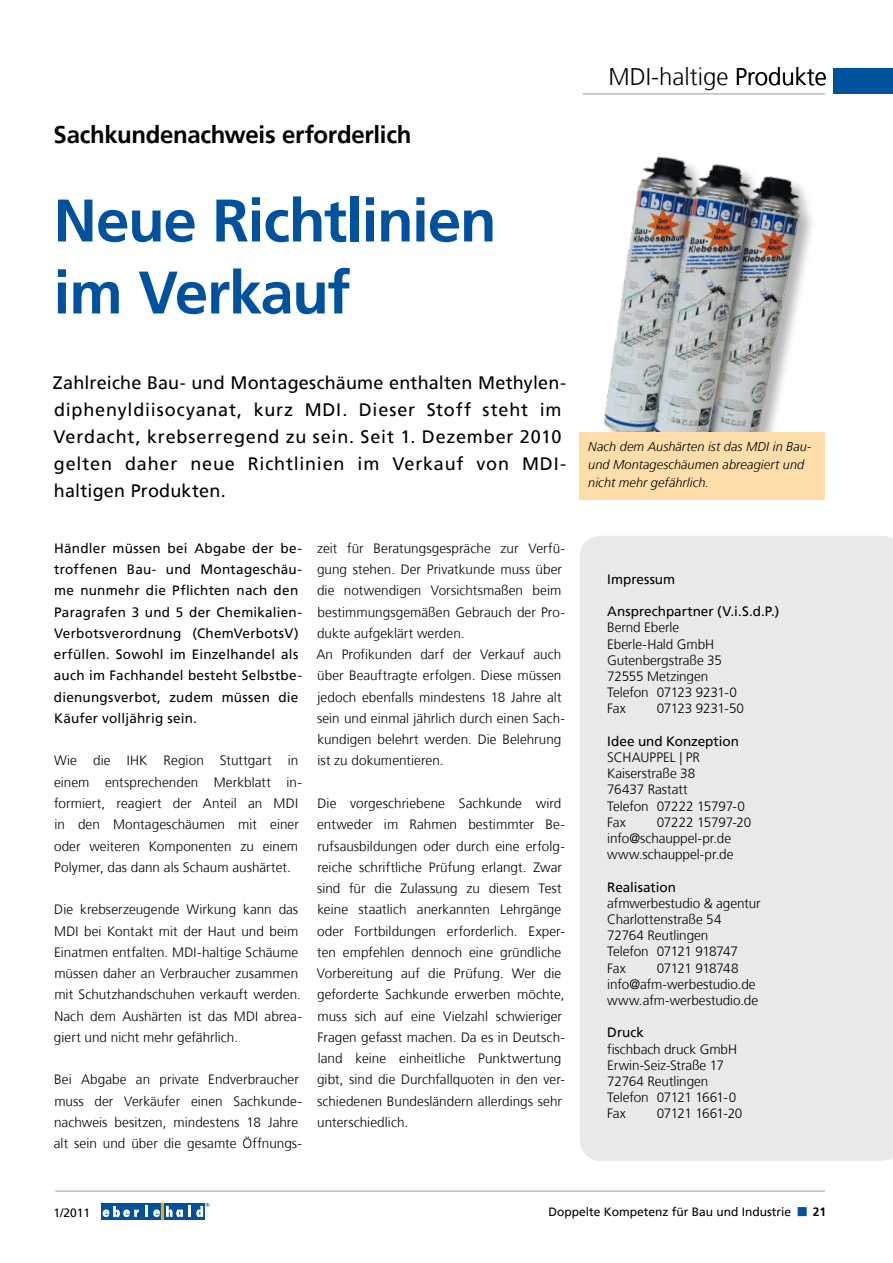
<style>
.page{position:relative;width:893px;height:1263px;background:#fff}
.page>*{position:absolute;margin:0;border:0;box-sizing:border-box;transform-origin:0 0}
.t1{font:700 60px/72px "Frutiger";letter-spacing:-.02em;color:#00519e}
.t2{font:700 24px "Frutiger";letter-spacing:-.015em;color:#000}
.t3{font:300 24px "Frutiger";color:#000}
.t4{font:18px/27px "Frutiger";letter-spacing:.04em;color:#000}
.t5{font:300 13.5px/21.3px "Frutiger";letter-spacing:.005em;color:#000}
.t6{font:13.5px/21.3px "Frutiger";letter-spacing:.02em;color:#000}
.t7{font:13.5px "Frutiger";color:#000}
.t8{font:300 13.5px "Frutiger";letter-spacing:-.02em;color:#000}
.t9{font:300 13.5px "Frutiger";letter-spacing:-.045em;color:#000}
.t10{font:13.5px "Frutiger";letter-spacing:-.005em;color:#000}
.t11{font:italic 300 12.75px/18px "Frutiger";letter-spacing:.005em;color:#000}
.t12{font:12px "Frutiger";color:#000}
.t13{font:700 12px "Frutiger";color:#000}
</style>
<div class="page">
<div style="left:833px;top:68px;width:60px;height:26px;background:#00519e"></div>
<hr style="left:583px;top:94px;width:242px;height:1px;background:#9c9d9f">
<svg style="left:112px;top:1203px;width:9px;height:16px"></svg>
<div style="left:101px;top:1203px;width:10px;height:16px;background:#05519c"></div>
<div style="left:122px;top:1203px;width:9px;height:16px;background:#05519c"></div>
<div style="left:142px;top:1203px;width:9px;height:16px;background:#05519c"></div>
<div style="left:152px;top:1203px;width:9px;height:16px;background:#05519c"></div>
<div style="left:132px;top:1203px;width:9px;height:16px;background:#05519c"></div>
<div style="left:161px;top:1203px;width:3px;height:16px;border:1px solid #f6a807"></div>
<div style="left:185px;top:1203px;width:9px;height:16px;background:#05519c"></div>
<div style="left:164px;top:1203px;width:10px;height:16px;background:#05519c"></div>
<div style="left:175px;top:1203px;width:9px;height:16px;background:#05519c"></div>
<div style="left:195px;top:1203px;width:10px;height:16px;background:#05519c"></div>
<svg style="left:103px;top:1206px;width:36px;height:11px"></svg>
<svg style="left:145px;top:1206px;width:15px;height:11px"></svg>
<svg style="left:166px;top:1203px;width:43px;height:14px"></svg>
<hr style="left:55px;top:1191px;width:770px;height:1px;background:#9c9d9f">
<div style="left:580px;top:536px;width:313px;height:625px;background:#e8e9e9"></div>
<img style="left:591px;top:156px;width:234px;height:277px">
<div style="left:580px;top:433px;width:245px;height:67px;background:#fddda9"></div>
<h2 class="t2" style="left:54px;top:121px;width:359px">Sachkundenachweis erforderlich</h2>
<h1 class="t1" style="left:54px;top:185px;width:445px">Neue Richtlinien im Verkauf</h1>
<h2 class="t3" style="left:608px;top:63px;width:220px">MDI-haltige Produkte</h2>
<p class="t4" style="left:53px;top:369px;width:515px">Zahlreiche Bau- und Montageschäume enthalten Methylen&shy;diphenyldiisocyanat, kurz MDI. Dieser Stoff steht im Verdacht, krebserregend zu sein. Seit 1. Dezember 2010 gelten daher neue Richtlinien im Verkauf von MDI&shy;haltigen Produkten.</p>
<p class="t6" style="left:54px;top:537px;width:249px">Händler müssen bei Abgabe der be&shy;troffenen Bau- und Montageschäu&shy;me nunmehr die Pflichten nach den Paragrafen 3 und 5 der Chemikalien-Verbotsverordnung (ChemVerbotsV) erfüllen. Sowohl im Einzelhandel als auch im Fachhandel besteht Selbstbe&shy;dienungsverbot, zudem müssen die Käufer volljährig sein.</p>
<p class="t5" style="left:54px;top:750px;width:249px">Wie die IHK Region Stuttgart in einem entsprechenden Merkblatt in&shy;formiert, reagiert der Anteil an MDI in den Montageschäumen mit einer oder weiteren Komponenten zu einem Polymer, das dann als Schaum aus-härtet.</p>
<p class="t5" style="left:54px;top:899px;width:249px">Die krebserzeugende Wirkung kann das MDI bei Kontakt mit der Haut und beim Einatmen entfalten. MDI-haltige Schäume müssen daher an Verbraucher zusammen mit Schutzhandschuhen verkauft werden.<br>Nach dem Aushärten ist das MDI abrea&shy;giert und nicht mehr gefährlich.</p>
<p class="t5" style="left:54px;top:1069px;width:249px">Bei Abgabe an private Endverbraucher muss der Verkäufer einen Sachkunde&shy;nachweis besitzen, mindestens 18 Jahre alt sein und über die gesamte Öffnungs-</p>
<p class="t5" style="left:316px;top:538px;width:250px">zeit für Beratungsgespräche zur Verfü&shy;gung stehen. Der Privatkunde muss über die notwendigen Vorsichtsmaßen beim bestimmungsgemäßen Gebrauch der Pro&shy;dukte aufgeklärt werden.<br>An Profikunden darf der Verkauf auch über Beauftragte erfolgen. Diese müssen jedoch ebenfalls mindestens 18 Jahre alt sein und einmal jährlich durch einen Sach&shy;kundigen belehrt werden. Die Belehrung ist zu dokumentieren.</p>
<p class="t5" style="left:317px;top:793px;width:250px">Die vorgeschriebene Sachkunde wird entweder im Rahmen bestimmter Be&shy;rufsausbildungen oder durch eine erfolg&shy;reiche schriftliche Prüfung erlangt. Zwar sind für die Zulassung zu diesem Test keine staatlich anerkannten Lehrgänge oder Fort-bildungen erforderlich. Exper&shy;ten empfehlen dennoch eine gründliche Vorbereitung auf die Prüfung. Wer die geforderte Sachkunde erwerben möchte, muss sich auf eine Vielzahl schwieriger Fragen gefasst machen. Da es in Deutsch&shy;land keine einheitliche Punktwertung gibt, sind die Durchfallquoten in den ver&shy;schiedenen Bundesländern allerdings sehr unterschiedlich.</p>
<p class="t11" style="left:588px;top:437px;width:225px">Nach dem Aushärten ist das MDI in Bau&shy;und Montageschäumen abreagiert und nicht mehr gefährlich.</p>
<p class="t6" style="left:607px;top:568px;width:70px">Impressum</p>
<p class="t7" style="left:607px;top:603px;width:174px">Ansprechpartner (V.i.S.d.P.)</p>
<p class="t5" style="left:607px;top:620px;width:131px;line-height:16.2px">Bernd Eberle<br>Eberle-Hald GmbH<br>Gutenbergstraße 35<br>72555 Metzingen<br>Telefon 07123 9231-0<br>Fax</p>
<p class="t8" style="left:657px;top:701px;width:89px">07123 9231-50</p>
<p class="t7" style="left:607px;top:733px;width:133px">Idee und Konzeption</p>
<p class="t5" style="left:607px;top:749px;width:139px;line-height:16.2px">SCHAUPPEL | PR<br>Kaiserstraße 38<br>76437 Rastatt<br>Telefon 07222 15797-0<br>Fax</p>
<p class="t5" style="left:607px;top:814px;width:146px;line-height:16.2px;text-indent:49px">07222 15797-20 info@schauppel-pr.de www.schauppel-pr.de</p>
<p class="t10" style="left:607px;top:879px;width:70px">Realisation</p>
<p class="t5" style="left:607px;top:895px;width:155px;line-height:16.2px">afmwerbestudio &amp; agentur<br>Charlottenstraße 54<br>72764 Reutlingen<br>Telefon 07121 918747<br>Fax</p>
<p class="t5" style="left:607px;top:960px;width:152px;line-height:16.2px;text-indent:49px">07121 918748 info@afm-werbestudio.de www.afm-werbestudio.de</p>
<p class="t6" style="left:607px;top:1022px;width:38px">Druck</p>
<p class="t5" style="left:607px;top:1041px;width:131px;line-height:16.2px">fischbach druck GmbH<br>Erwin-Seiz-Straße 17<br>72764 Reutlingen<br>Telefon 07121 1661-0<br>Fax</p>
<p class="t9" style="left:657px;top:1106px;width:87px">07121 1661-20</p>
<p class="t12" style="left:54px;top:1205px;width:38px">1/2011</p>
<p class="t12" style="left:549px;top:1204px;width:244px">Doppelte Kompetenz für Bau und Industrie</p>
<p class="t13" style="left:813px;top:1204px;width:15px">21</p>
</div>
